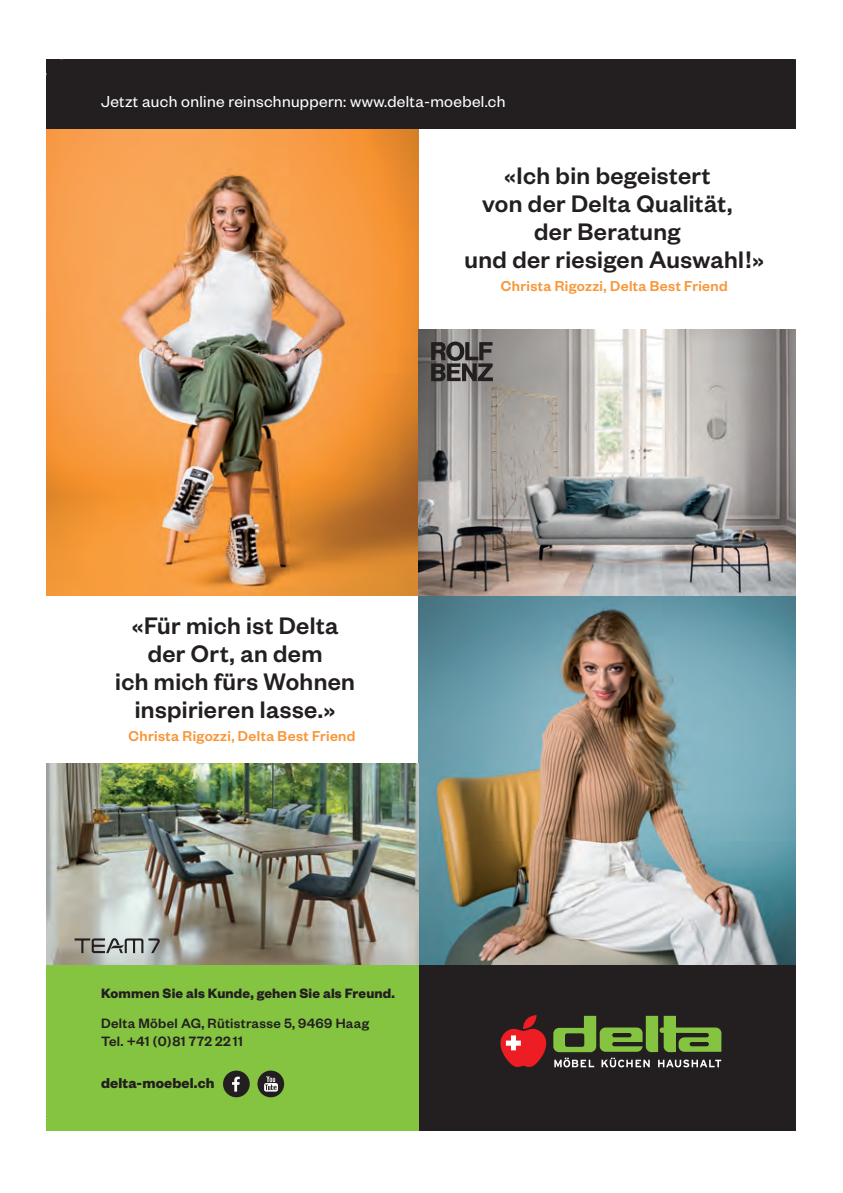
<style>
.page{position:relative;width:843px;height:1193px;background:#fff}
.page>*{position:absolute;margin:0;border:0;box-sizing:border-box;transform-origin:0 0}
.t1{font:500 26.2px/28px "Founders Grotesk";letter-spacing:.015em;color:#231f20;text-align:center}
.t2{font:17.4px "Founders Grotesk";letter-spacing:.02em;color:#fff}
.t3{font:500 15.8px "Founders Grotesk";letter-spacing:.025em;color:#f89638}
.t4{font:700 15.8px "Founders Grotesk";letter-spacing:.01em;color:#231f20}
.t5{font:500 14.8px/17.4px "Founders Grotesk";letter-spacing:.02em;color:#231f20}
.t6{font:700 14.8px "Founders Grotesk";letter-spacing:.01em;color:#231f20}
</style>
<div class="page">
<img style="left:47px;top:130px;width:372px;height:465px">
<img style="left:419px;top:329px;width:376px;height:636px">
<img style="left:47px;top:764px;width:372px;height:201px">
<div style="left:419px;top:965px;width:376px;height:165px;background:#231f20"></div>
<svg style="left:500px;top:1015px;width:221px;height:52px"></svg>
<div style="left:47px;top:965px;width:372px;height:165px;background:#84c440"></div>
<div style="left:223px;top:1070px;width:27px;height:27px;background:#231f20;border-radius:50%"></div>
<svg style="left:232px;top:1076px;width:8px;height:15px"></svg>
<div style="left:257px;top:1070px;width:27px;height:27px;background:#231f20;border-radius:50%"></div>
<svg style="left:264px;top:1076px;width:14px;height:15px"></svg>
<div style="left:47px;top:59px;width:748px;height:70px;background:#231f20"></div>
<svg style="left:431px;top:341px;width:62px;height:40px;background:#575352"></svg>
<svg style="left:75px;top:938px;width:85px;height:15px"></svg>
<p class="t2" style="left:101px;top:91px;width:406px">Jetzt auch online reinschnuppern: www.delta-moebel.ch</p>
<p class="t1" style="left:464px;top:160px;width:301px">«Ich bin begeistert<br>von der Delta Qualität,<br>der Beratung<br>und der riesigen Auswahl!»</p>
<p class="t3" style="left:501px;top:276px;width:228px">Christa Rigozzi, Delta Best Friend</p>
<p class="t1" style="left:115px;top:610px;width:241px">«Für mich ist Delta der Ort, an dem<br>ich mich fürs Wohnen inspirieren lasse.»</p>
<p class="t3" style="left:129px;top:726px;width:228px">Christa Rigozzi, Delta Best Friend</p>
<p class="t6" style="left:101px;top:983px;width:295px">Kommen Sie als Kunde, gehen Sie als Freund.</p>
<p class="t5" style="left:101px;top:1014px;width:269px">Delta Möbel AG, Rütistrasse 5, 9469 Haag<br>Tel. +41 (0)81 772 22 11</p>
<p class="t4" style="left:101px;top:1072px;width:115px">delta-moebel.ch</p>
</div>
